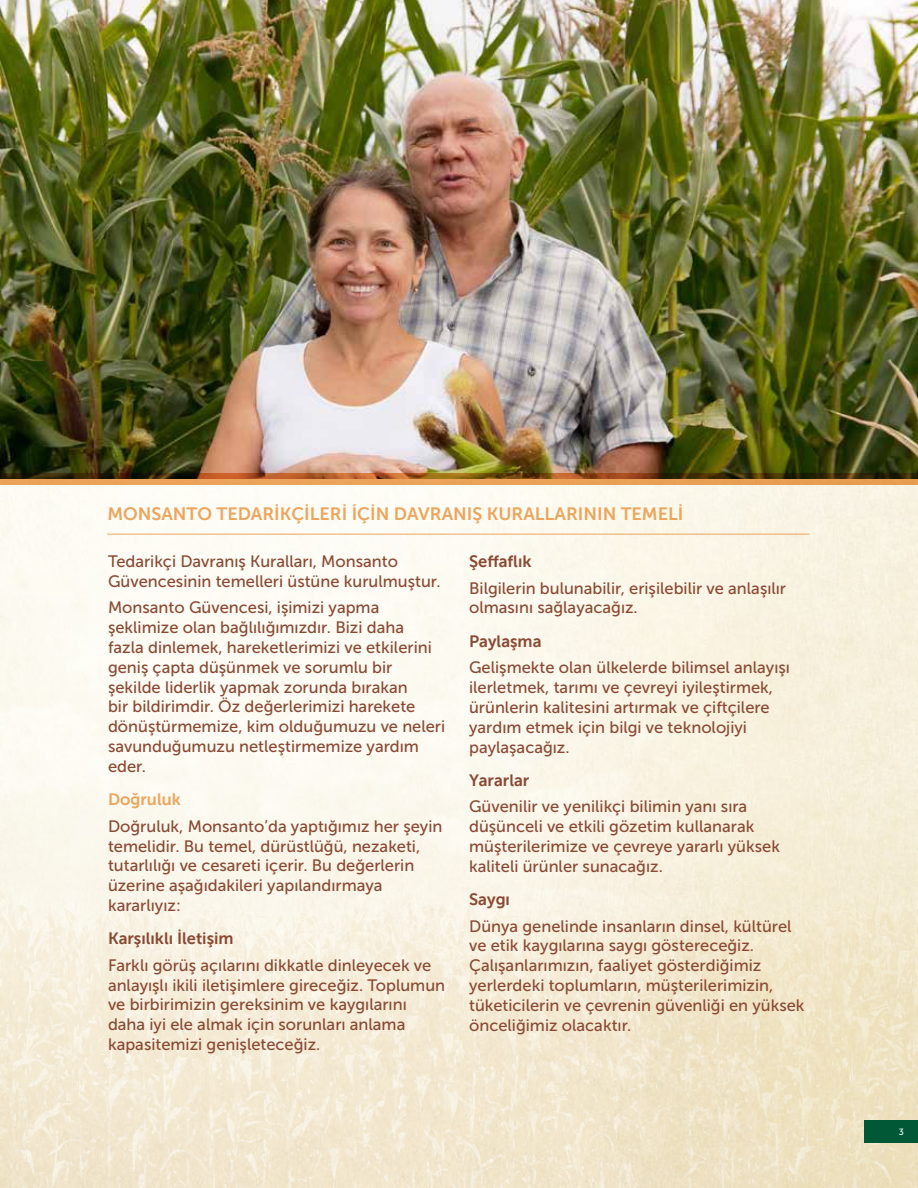
<style>
.page{position:relative;width:918px;height:1188px;background:#fff}
.page>*{position:absolute;margin:0;border:0;box-sizing:border-box;transform-origin:0 0}
.t1{font:18px "Museo Sans 700";color:#eca55d}
.t2{font:16.5px/19.8px "Museo Sans 500";color:#894933}
.t3{font:16.5px "Museo Sans 700";color:#894933}
.t4{font:16.5px "Museo Sans 700";color:#eca55d}
.t5{font:9px "Museo Sans 500";color:#fff}
</style>
<div class="page">
<img style="left:0;top:485px;width:918px;height:703px">
<div style="left:864px;top:1120px;width:54px;height:23px;background:#005837"></div>
<img style="left:0;top:0;width:918px;height:473px">
<svg style="left:0;top:473px;width:918px;height:12px;background:#a86f34"></svg>
<hr style="left:107px;top:534px;width:702px;height:1px;background:#eca55d">
<p class="t1" style="left:107px;top:504px;width:578px">MONSANTO TEDARİKÇİLERİ İÇİN DAVRANIŞ KURALLARININ TEMELİ</p>
<p class="t2" style="left:108px;top:552px;width:332px">Tedarikçi Davranış Kuralları, Monsanto<br>Güvencesinin temelleri üstüne kurulmuştur.</p>
<p class="t2" style="left:108px;top:598px;width:339px">Monsanto Güvencesi, işimizi yapma şeklimize olan bağlılığımızdır. Bizi daha<br>fazla dinlemek, hareketlerimizi ve etkilerini geniş çapta düşünmek ve sorumlu bir şekilde liderlik yapmak zorunda bırakan<br>bir bildirimdir. Öz değerlerimizi harekete dönüştürmemize, kim olduğumuzu ve neleri savunduğumuzu netleştirmemize yardım eder.</p>
<p class="t4" style="left:108px;top:790px;width:74px">Doğruluk</p>
<p class="t2" style="left:108px;top:816px;width:336px">Doğruluk, Monsanto’da yaptığımız her şeyin temelidir. Bu temel, dürüstlüğü, nezaketi, tutarlılığı ve cesareti içerir. Bu değerlerin üzerine aşağıdakileri yapılandırmaya kararlıyız:</p>
<p class="t3" style="left:108px;top:929px;width:127px">Karşılıklı İletişim</p>
<p class="t2" style="left:108px;top:955px;width:339px">Farklı görüş açılarını dikkatle dinleyecek ve anlayışlı ikili iletişimlere gireceğiz. Toplumun ve birbirimizin gereksinim ve kaygılarını daha iyi ele almak için sorunları anlama kapasitemizi genişleteceğiz.</p>
<p class="t3" style="left:469px;top:552px;width:64px">Şeffaflık</p>
<p class="t2" style="left:469px;top:578px;width:319px">Bilgilerin bulunabilir, erişilebilir ve anlaşılır olmasını sağlayacağız.</p>
<p class="t3" style="left:469px;top:632px;width:74px">Paylaşma</p>
<p class="t2" style="left:469px;top:658px;width:322px">Gelişmekte olan ülkelerde bilimsel anlayışı ilerletmek, tarımı ve çevreyi iyileştirmek, ürünlerin kalitesini artırmak ve çiftçilere yardım etmek için bilgi ve teknolojiyi paylaşacağız.</p>
<p class="t3" style="left:469px;top:771px;width:62px">Yararlar</p>
<p class="t2" style="left:469px;top:797px;width:312px">Güvenilir ve yenilikçi bilimin yanı sıra düşünceli ve etkili gözetim kullanarak müşterilerimize ve çevreye yararlı yüksek kaliteli ürünler sunacağız.</p>
<p class="t3" style="left:469px;top:890px;width:42px">Saygı</p>
<p class="t2" style="left:469px;top:916px;width:337px">Dünya genelinde insanların dinsel, kültürel ve etik kaygılarına saygı göstereceğiz.<br>Çalışanlarımızın, faaliyet gösterdiğimiz yerlerdeki toplumların, müşterilerimizin, tüketicilerin ve çevrenin güvenliği en yüksek önceliğimiz olacaktır.</p>
<p class="t5" style="left:899px;top:1127px;width:7px">3</p>
</div>
